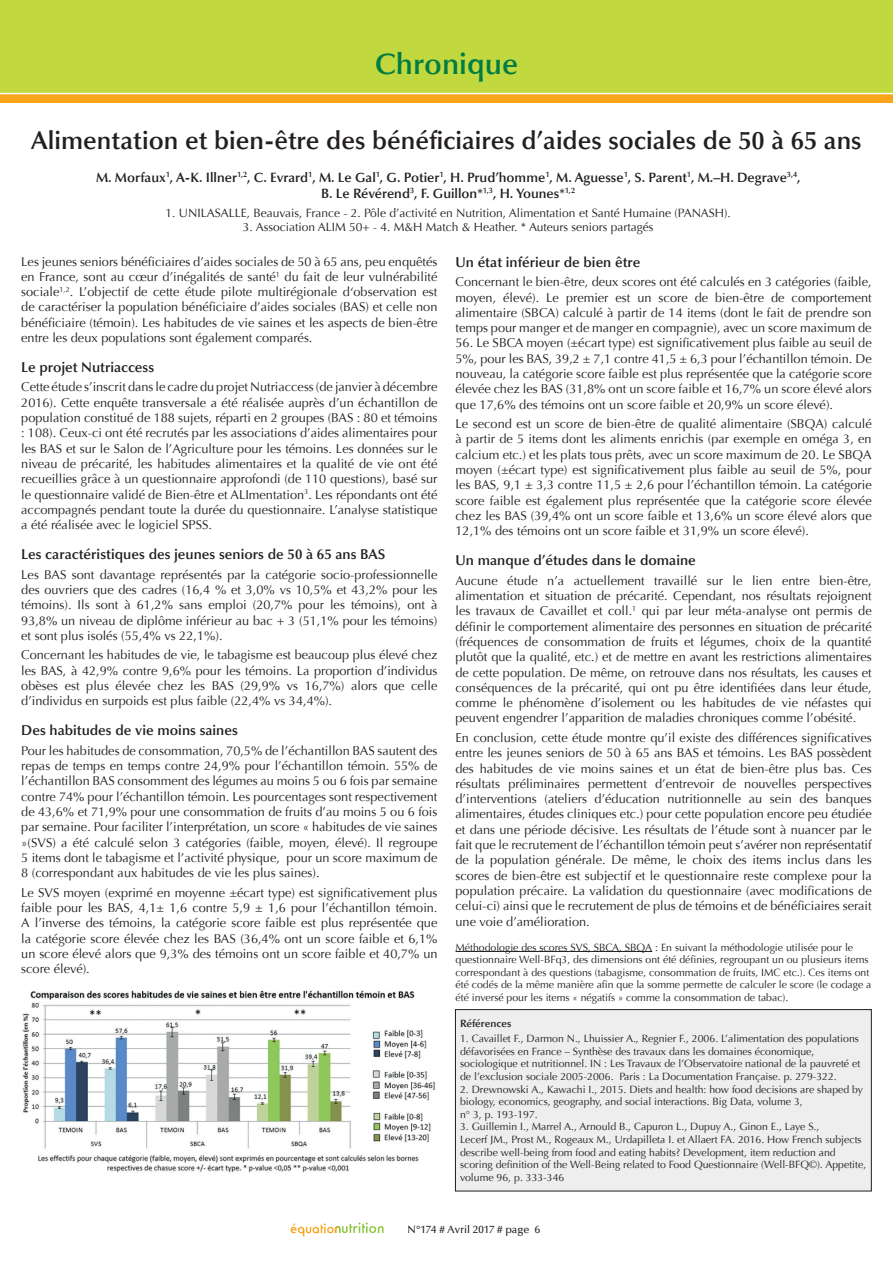
<style>
.page{position:relative;width:893px;height:1263px;background:#fff}
.page>*{position:absolute;margin:0;border:0;box-sizing:border-box;transform-origin:0 0}
.t1{font:600 30px "Optima";color:#007d43}
.t2{font:600 25.5px "Optima LT Std";color:#231f20}
.t3{font:600 14.25px "Optima LT Std";color:#231f20}
.t4{font:600 13.5px/16.2px "Optima LT Std";color:#231f20;text-align:center}
.t5{font:12.75px/15.3px "Optima LT Std";color:#231f20;text-align:justify}
.t6{font:12px "Optima LT Std";color:#231f20}
.t7{font:500 10.8px "Optima";color:#231f20}
.t8{font:10.5px/12.6px "Optima LT Std";color:#231f20}
.t9{font:600 10.5px "Optima LT Std";color:#231f20}
</style>
<div class="page">
<div style="left:0;top:0;width:893px;height:102px;background:#f9a51b"></div>
<div style="left:0;top:0;width:893px;height:94px;background:#c2d83f"></div>
<hr style="left:0;top:93px;width:893px;height:1px;background:#fff">
<svg style="left:291px;top:1222px;width:93px;height:14px"></svg>
<div style="left:455px;top:1009px;width:416px;height:182px;background:#eeeeef"></div>
<div style="left:455px;top:1009px;width:417px;height:182px;border:1px solid #231f20"></div>
<img style="left:22px;top:990px;width:413px;height:183px">
<hr style="left:455px;top:951px;width:197px;height:1px;background:#231f20">
<h1 class="t1" style="left:375px;top:47px;width:145px">Chronique</h1>
<h2 class="t2" style="left:31px;top:126px;width:832px">Alimentation et bien-être des bénéficiaires d’aides sociales de 50 à 65 ans</h2>
<p class="t4" style="left:96px;top:169px;width:706px">M. Morfaux<sup>1</sup>, A-K. Illner<sup>1,2</sup>, C. Evrard<sup>1</sup>, M. Le Gal<sup>1</sup>, G. Potier<sup>1</sup>, H. Prud’homme<sup>1</sup>, M. Aguesse<sup>1</sup>, S. Parent<sup>1</sup>, M.–H. Degrave<sup>3,4</sup>,<br>B. Le Révérend<sup>3</sup>, F. Guillon*<sup>1,3</sup>, H. Younes*<sup>1,2</sup></p>
<p class="t6" style="left:166px;top:206px;width:567px">1. UNILASALLE, Beauvais, France - 2. Pôle d’activité en Nutrition, Alimentation et Santé Humaine (PANASH).</p>
<p class="t6" style="left:243px;top:220px;width:412px">3. Association ALIM 50+ - 4. M&amp;H Match &amp; Heather. * Auteurs seniors partagés</p>
<p class="t5" style="left:21px;top:254px;width:418px">Les jeunes seniors bénéficiaires d’aides sociales de 50 à 65 ans, peu enquêtés en France, sont au cœur d’inégalités de santé<sup>1</sup> du fait de leur vulnérabilité sociale<sup>1,2</sup>. L’objectif de cette étude pilote multirégionale d‘observation est de caractériser la population bénéficiaire d’aides sociales (BAS) et celle non bénéficiaire (témoin). Les habitudes de vie saines et les aspects de bien-être entre les deux populations sont également comparés.</p>
<p class="t3" style="left:21px;top:359px;width:134px">Le projet Nutriaccess</p>
<p class="t5" style="left:21px;top:380px;width:418px">Cette étude s’inscrit dans le cadre du projet Nutriaccess (de janvier à décembre 2016). Cette enquête transversale a été réalisée auprès d’un échantillon de population constitué de 188 sujets, réparti en 2 groupes (BAS : 80 et témoins : 108). Ceux-ci ont été recrutés par les associations d’aides alimentaires pour les BAS et sur le Salon de l’Agriculture pour les témoins. Les données sur le niveau de précarité, les habitudes alimentaires et la qualité de vie ont été recueillies grâce à un questionnaire approfondi (de 110 questions), basé sur le questionnaire validé de Bien-être et ALImentation<sup>3</sup>. Les répondants ont été accompagnés pendant toute la durée du questionnaire. L’analyse statistique a été réalisée avec le logiciel SPSS.</p>
<p class="t3" style="left:21px;top:546px;width:366px">Les caractéristiques des jeunes seniors de 50 à 65 ans BAS</p>
<p class="t5" style="left:21px;top:567px;width:418px">Les BAS sont davantage représentés par la catégorie socio-professionnelle des ouvriers que des cadres (16,4 % et 3,0% vs 10,5% et 43,2% pour les témoins). Ils sont à 61,2% sans emploi (20,7% pour les témoins), ont à 93,8% un niveau de diplôme inférieur au bac + 3 (51,1% pour les témoins) et sont plus isolés (55,4% vs 22,1%).</p>
<p class="t5" style="left:21px;top:648px;width:418px">Concernant les habitudes de vie, le tabagisme est beaucoup plus élevé chez les BAS, à 42,9% contre 9,6% pour les témoins. La proportion d’individus obèses est plus élevée chez les BAS (29,9% vs 16,7%) alors que celle d’individus en surpoids est plus faible (22,4% vs 34,4%).</p>
<p class="t3" style="left:21px;top:722px;width:218px">Des habitudes de vie moins saines</p>
<p class="t5" style="left:21px;top:743px;width:418px">Pour les habitudes de consommation, 70,5% de l’échantillon BAS sautent des repas de temps en temps contre 24,9% pour l’échantillon témoin. 55% de l’échantillon BAS consomment des légumes au moins 5 ou 6 fois par semaine contre 74% pour l’échantillon témoin. Les pourcentages sont respectivement de 43,6% et 71,9% pour une consommation de fruits d’au moins 5 ou 6 fois par semaine. Pour faciliter l’interprétation, un score « habitudes de vie saines »(SVS) a été calculé selon 3 catégories (faible, moyen, élevé). Il regroupe 5 items dont le tabagisme et l’activité physique, pour un score maximum de 8 (correspondant aux habitudes de vie les plus saines).</p>
<p class="t5" style="left:21px;top:885px;width:418px">Le SVS moyen (exprimé en moyenne ±écart type) est significativement plus faible pour les BAS, 4,1± 1,6 contre 5,9 ± 1,6 pour l’échantillon témoin.<br>A l’inverse des témoins, la catégorie score faible est plus représentée que la catégorie score élevée chez les BAS (36,4% ont un score faible et 6,1% un score élevé alors que 9,3% des témoins ont un score faible et 40,7% un score élevé).</p>
<p class="t3" style="left:455px;top:254px;width:186px">Un état inférieur de bien être</p>
<p class="t5" style="left:455px;top:274px;width:418px">Concernant le bien-être, deux scores ont été calculés en 3 catégories (faible, moyen, élevé). Le premier est un score de bien-être de comportement alimentaire (SBCA) calculé à partir de 14 items (dont le fait de prendre son temps pour manger et de manger en compagnie), avec un score maximum de</p>
<p class="t5" style="left:455px;top:336px;width:418px">56. Le SBCA moyen (±écart type) est significativement plus faible au seuil de 5%, pour les BAS, 39,2 ± 7,1 contre 41,5 ± 6,3 pour l’échantillon témoin. De nouveau, la catégorie score faible est plus représentée que la catégorie score élevée chez les BAS (31,8% ont un score faible et 16,7% un score élevé alors que 17,6% des témoins ont un score faible et 20,9% un score élevé).</p>
<p class="t5" style="left:455px;top:416px;width:418px">Le second est un score de bien-être de qualité alimentaire (SBQA) calculé à partir de 5 items dont les aliments enrichis (par exemple en oméga 3, en calcium etc.) et les plats tous prêts, avec un score maximum de 20. Le SBQA moyen (±écart type) est significativement plus faible au seuil de 5%, pour les BAS, 9,1 ± 3,3 contre 11,5 ± 2,6 pour l’échantillon témoin. La catégorie score faible est également plus représentée que la catégorie score élevée chez les BAS (39,4% ont un score faible et 13,6% un score élevé alors que 12,1% des témoins ont un score faible et 31,9% un score élevé).</p>
<p class="t3" style="left:455px;top:552px;width:242px">Un manque d’études dans le domaine</p>
<p class="t5" style="left:455px;top:573px;width:418px">Aucune étude n’a actuellement travaillé sur le lien entre bien-être, alimentation et situation de précarité. Cependant, nos résultats rejoignent les travaux de Cavaillet et coll.<sup>1</sup> qui par leur méta-analyse ont permis de définir le comportement alimentaire des personnes en situation de précarité (fréquences de consommation de fruits et légumes, choix de la quantité plutôt que la qualité, etc.) et de mettre en avant les restrictions alimentaires de cette population. De même, on retrouve dans nos résultats, les causes et conséquences de la précarité, qui ont pu être identifiées dans leur étude, comme le phénomène d’isolement ou les habitudes de vie néfastes qui peuvent engendrer l’apparition de maladies chroniques comme l’obésité.</p>
<p class="t5" style="left:455px;top:730px;width:418px">En conclusion, cette étude montre qu’il existe des différences significatives entre les jeunes seniors de 50 à 65 ans BAS et témoins. Les BAS possèdent des habitudes de vie moins saines et un état de bien-être plus bas. Ces résultats préliminaires permettent d’entrevoir de nouvelles perspectives d’interventions (ateliers d’éducation nutritionnelle au sein des banques alimentaires, études cliniques etc.) pour cette population encore peu étudiée et dans une période décisive. Les résultats de l’étude sont à nuancer par le fait que le recrutement de l’échantillon témoin peut s’avérer non représentatif de la population générale. De même, le choix des items inclus dans les scores de bien-être est subjectif et le questionnaire reste complexe pour la population précaire. La validation du questionnaire (avec modifications de celui-ci) ainsi que le recrutement de plus de témoins et de bénéficiaires serait une voie d’amélioration.</p>
<p class="t8" style="left:455px;top:941px;width:418px">Méthodologie des scores SVS, SBCA, SBQA : En suivant la méthodologie utilisée pour le questionnaire Well-BFq3, des dimensions ont été définies, regroupant un ou plusieurs items correspondant à des questions (tabagisme, consommation de fruits, IMC etc.). Ces items ont été codés de la même manière afin que la somme permette de calculer le score (le codage a été inversé pour les items « négatifs » comme la consommation de tabac).</p>
<p class="t9" style="left:460px;top:1018px;width:53px">Références</p>
<p class="t8" style="left:460px;top:1032px;width:402px">1. Cavaillet F., Darmon N., Lhuissier A., Regnier F., 2006. L’alimentation des populations défavorisées en France – Synthèse des travaux dans les domaines économique, sociologique et nutritionnel. IN : Les Travaux de l’Observatoire national de la pauvreté et de l’exclusion sociale 2005-2006. Paris : La Documentation Française. p. 279-322.</p>
<p class="t8" style="left:460px;top:1083px;width:405px">2. Drewnowski A., Kawachi I., 2015. Diets and health: how food decisions are shaped by biology, economics, geography, and social interactions. Big Data, volume 3,<br>n° 3, p. 193-197.</p>
<p class="t8" style="left:460px;top:1121px;width:408px">3. Guillemin I., Marrel A., Arnould B., Capuron L., Dupuy A., Ginon E., Laye S.,<br>Lecerf JM., Prost M., Rogeaux M., Urdapilleta I. et Allaert FA. 2016. How French subjects describe well-being from food and eating habits? Development, item reduction and scoring definition of the Well-Being related to Food Questionnaire (Well-BFQ©). Appetite, volume 96, p. 333-346</p>
<p class="t7" style="left:408px;top:1224px;width:134px">N°174 # Avril 2017 # page 6</p>
</div>
